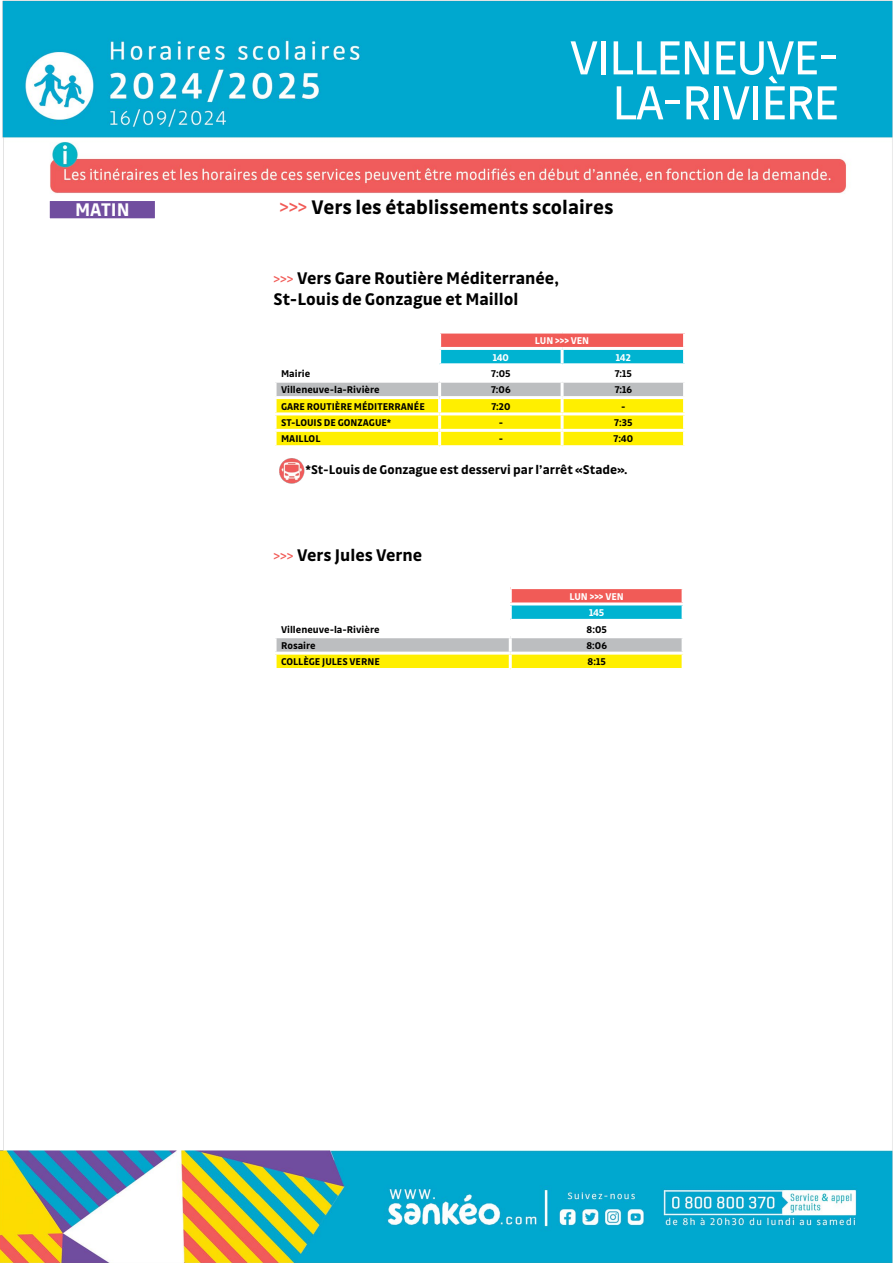
<style>
.page{position:relative;width:893px;height:1263px;background:#fff}
.page>*{position:absolute;margin:0;border:0;box-sizing:border-box;transform-origin:0 0}
.t1{font:51px/45px "Drive";letter-spacing:-.03em;color:#fff;text-align:right}
.t2{font:700 21px "Drive";color:#000}
.t3{font:700 19.5px "Drive";color:#fff}
.t4{font:700 18px/21.6px "Drive";color:#000}
.t5{font:700 13.5px "Drive";color:#000}
.t6{font:700 10.5px "Drive";color:#000}
.t7{font:700 10.5px/16.4px "Drive";color:#fff;text-align:center}
.s1{font-weight:400;color:#f15b57}
.s2{font-weight:400;font-size:15px;color:#f15b57}
</style>
<div class="page">
<img style="left:0;top:0;width:893px;height:1263px">
<hr style="left:440px;top:331px;width:122px;height:3px;background:#fff">
<hr style="left:562px;top:331px;width:124px;height:3px;background:#fff">
<hr style="left:274px;top:331px;width:166px;height:3px;background:#fff">
<svg style="left:274px;top:334px;width:412px;height:111px"></svg>
<hr style="left:274px;top:412px;width:166px;height:3px;background:#fff">
<hr style="left:274px;top:429px;width:166px;height:3px;background:#fff">
<hr style="left:274px;top:445px;width:166px;height:3px;background:#fff">
<hr style="left:440px;top:412px;width:122px;height:3px;background:#fff">
<hr style="left:562px;top:412px;width:124px;height:3px;background:#fff">
<hr style="left:440px;top:429px;width:122px;height:3px;background:#fff">
<hr style="left:562px;top:429px;width:124px;height:3px;background:#fff">
<hr style="left:440px;top:445px;width:122px;height:3px;background:#fff">
<hr style="left:562px;top:445px;width:124px;height:3px;background:#fff">
<hr style="left:440px;top:396px;width:122px;height:3px;background:#fff">
<hr style="left:562px;top:396px;width:124px;height:3px;background:#fff">
<hr style="left:274px;top:396px;width:166px;height:3px;background:#fff">
<div style="left:510px;top:588px;width:173px;height:16px;background:#f15b57"></div>
<div style="left:510px;top:604px;width:173px;height:16px;background:#00b3d1"></div>
<div style="left:275px;top:620px;width:235px;height:17px;background:#fff"></div>
<div style="left:510px;top:620px;width:173px;height:17px;background:#fff"></div>
<div style="left:275px;top:637px;width:235px;height:16px;background:#bcbec0"></div>
<div style="left:510px;top:637px;width:173px;height:16px;background:#bcbec0"></div>
<hr style="left:274px;top:589px;width:3px;height:15px;background:#fff">
<hr style="left:274px;top:604px;width:3px;height:15px;background:#fff">
<hr style="left:510px;top:586px;width:175px;height:3px;background:#fff">
<svg style="left:509px;top:589px;width:3px;height:13px"></svg>
<svg style="left:682px;top:589px;width:3px;height:13px"></svg>
<hr style="left:682px;top:605px;width:3px;height:14px;background:#fff">
<svg style="left:683px;top:622px;width:2px;height:13px"></svg>
<hr style="left:510px;top:619px;width:175px;height:3px;background:#fff">
<hr style="left:510px;top:635px;width:175px;height:3px;background:#fff">
<hr style="left:682px;top:638px;width:3px;height:14px;background:#fff">
<svg style="left:274px;top:622px;width:1px;height:13px"></svg>
<hr style="left:274px;top:619px;width:236px;height:3px;background:#fff">
<hr style="left:274px;top:638px;width:3px;height:14px;background:#fff">
<hr style="left:274px;top:635px;width:236px;height:3px;background:#fff">
<hr style="left:509px;top:638px;width:3px;height:14px;background:#fff">
<hr style="left:509px;top:602px;width:176px;height:3px;background:#fff">
<hr style="left:509px;top:605px;width:3px;height:14px;background:#fff">
<hr style="left:274px;top:586px;width:236px;height:3px;background:#fff">
<div style="left:274px;top:655px;width:411px;height:13px;background:#ffef00"></div>
<hr style="left:274px;top:668px;width:236px;height:3px;background:#fff">
<hr style="left:510px;top:668px;width:175px;height:3px;background:#fff">
<hr style="left:510px;top:652px;width:175px;height:3px;background:#fff">
<hr style="left:274px;top:652px;width:236px;height:3px;background:#fff">
<img style="left:277px;top:457px;width:28px;height:27px">
<div style="left:48px;top:200px;width:108px;height:20px;background:#714e9f"></div>
<div style="left:47px;top:198px;width:111px;height:23px;border:3px solid #fff"></div>
<h3 class="t3" style="left:75px;top:198px;width:56px">MATIN</h3>
<h1 class="t1" style="left:570px;top:35px;width:271px">VILLENEUVE-<br>LA-RIVIÈRE</h1>
<h2 class="t2" style="left:279px;top:195px;width:335px"><span class="s1">&gt;&gt;&gt;</span> Vers les établissements scolaires</h2>
<h3 class="t4" style="left:274px;top:267px;width:287px"><span class="s2">&gt;&gt;&gt;</span> Vers Gare Routière Méditerranée,<br>St-Louis de Gonzague et Maillol</h3>
<p class="t7" style="left:535px;top:332px;width:56px">LUN &gt;&gt;&gt; VEN</p>
<p class="t7" style="left:493px;top:349px;width:18px">140</p>
<p class="t7" style="left:616px;top:349px;width:17px">142</p>
<p class="t6" style="left:281px;top:367px;width:31px">Mairie</p>
<p class="t6" style="left:491px;top:367px;width:21px">7:05</p>
<p class="t6" style="left:615px;top:367px;width:19px">7:15</p>
<p class="t6" style="left:281px;top:384px;width:100px">Villeneuve-la-Rivière</p>
<p class="t6" style="left:491px;top:384px;width:21px">7:06</p>
<p class="t6" style="left:615px;top:384px;width:19px">7:16</p>
<p class="t6" style="left:281px;top:400px;width:145px">GARE ROUTIÈRE MÉDITERRANÉE</p>
<p class="t6" style="left:491px;top:400px;width:21px">7:20</p>
<p class="t6" style="left:621px;top:400px;width:6px">-</p>
<p class="t6" style="left:281px;top:416px;width:112px">ST-LOUIS DE GONZAGUE*</p>
<p class="t6" style="left:499px;top:416px;width:6px">-</p>
<p class="t6" style="left:614px;top:416px;width:20px">7:35</p>
<p class="t6" style="left:281px;top:433px;width:41px">MAILLOL</p>
<p class="t6" style="left:499px;top:433px;width:6px">-</p>
<p class="t6" style="left:613px;top:433px;width:21px">7:40</p>
<p class="t5" style="left:305px;top:461px;width:324px">*St-Louis de Gonzague est desservi par l’arrêt «Stade».</p>
<h3 class="t4" style="left:274px;top:544px;width:150px"><span class="s2">&gt;&gt;&gt;</span> Vers Jules Verne</h3>
<p class="t7" style="left:569px;top:588px;width:56px">LUN &gt;&gt;&gt; VEN<br>145</p>
<p class="t6" style="left:281px;top:623px;width:100px">Villeneuve-la-Rivière</p>
<p class="t6" style="left:586px;top:623px;width:22px">8:05</p>
<p class="t6" style="left:281px;top:639px;width:36px">Rosaire</p>
<p class="t6" style="left:586px;top:639px;width:22px">8:06</p>
<p class="t6" style="left:281px;top:656px;width:100px">COLLÈGE JULES VERNE</p>
<p class="t6" style="left:588px;top:656px;width:20px">8:15</p>
</div>
